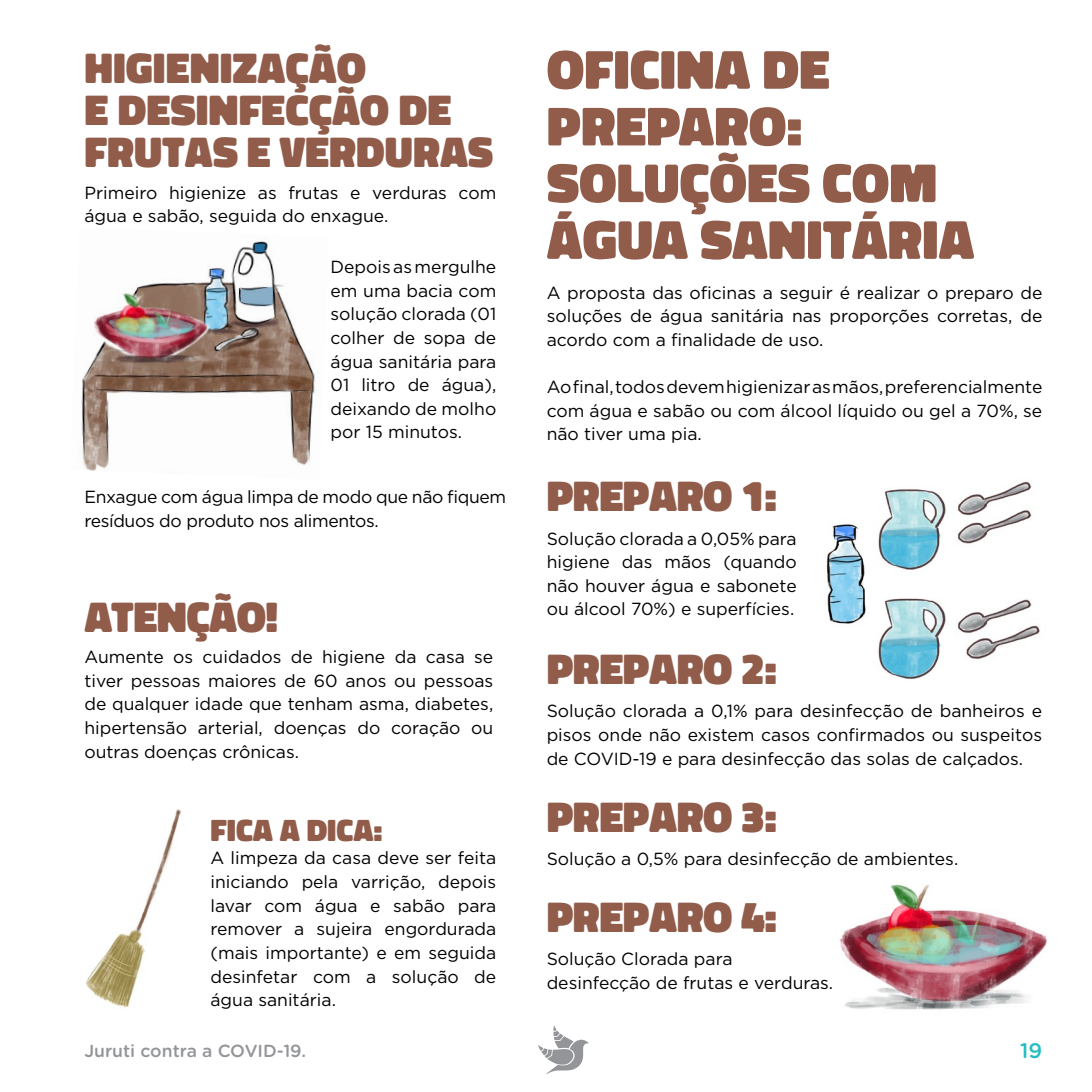
<style>
.page{position:relative;width:1092px;height:1092px;background:#fff}
.page>*{position:absolute;margin:0;border:0;box-sizing:border-box;transform-origin:0 0}
.t1{font:900 56px/56.7px "Don Jose";color:#915c4a}
.t2{font:900 43.75px/42px "Don Jose";color:#915c4a}
.t3{font:900 31.5px "Don Jose";color:#915c4a}
.t4{font:500 21px "Gotham Rounded";color:#26bdc0}
.t5{font:17.5px/23.6px "Gotham";color:#000;text-align:justify}
.t6{font:17.5px/23.6px "Gotham";letter-spacing:-.02em;color:#000}
.t7{font:500 17.5px "Gotham Rounded";color:#939598}
</style>
<div class="page">
<svg style="left:538px;top:1025px;width:50px;height:49px"></svg>
<img style="left:839px;top:884px;width:208px;height:126px">
<img style="left:86px;top:809px;width:96px;height:199px">
<img style="left:81px;top:241px;width:234px;height:230px">
<img style="left:826px;top:481px;width:214px;height:198px">
<h2 class="t2" style="left:84px;top:51px;width:410px">HIGIENIZAÇÃO<br>E DESINFECÇÃO DE<br>FRUTAS E VERDURAS</h2>
<p class="t5" style="left:84px;top:180px;width:413px">Primeiro higienize as frutas e verduras com água e sabão, seguida do enxague.</p>
<p class="t5" style="left:330px;top:254px;width:167px">Depois as mergulhe em uma bacia com solução clorada (01 colher de sopa de água sanitária para 01 litro de água), deixando de molho por 15 minutos.</p>
<p class="t6" style="left:84px;top:484px;width:423px">Enxague com água limpa de modo que não fiquem resíduos do produto nos alimentos.</p>
<h2 class="t2" style="left:84px;top:599px;width:195px">ATENÇÃO!</h2>
<p class="t5" style="left:84px;top:644px;width:410px">Aumente os cuidados de higiene da casa se tiver pessoas maiores de 60 anos ou pessoas de qualquer idade que tenham asma, diabetes, hipertensão arterial, doenças do coração ou outras doenças crônicas.</p>
<h3 class="t3" style="left:210px;top:812px;width:173px">FICA A DICA:</h3>
<p class="t5" style="left:210px;top:846px;width:287px">A limpeza da casa deve ser feita iniciando pela varrição, depois lavar com água e sabão para remover a sujeira engordurada (mais importante) e em seguida desinfetar com a solução de água sanitária.</p>
<h1 class="t1" style="left:546px;top:46px;width:429px">OFICINA DE<br>PREPARO:<br>SOLUÇÕES COM<br>ÁGUA SANITÁRIA</h1>
<p class="t5" style="left:546px;top:280px;width:497px">A proposta das oficinas a seguir é realizar o preparo de soluções de água sanitária nas proporções corretas, de acordo com a finalidade de uso.</p>
<p class="t5" style="left:546px;top:375px;width:497px">Ao final, todos devem higienizar as mãos, preferencialmente com água e sabão ou com álcool líquido ou gel a 70%, se não tiver uma pia.</p>
<h2 class="t2" style="left:546px;top:479px;width:232px">PREPARO 1:</h2>
<p class="t5" style="left:546px;top:526px;width:251px">Solução clorada a 0,05% para higiene das mãos (quando não houver água e sabonete ou álcool 70%) e superfícies.</p>
<h2 class="t2" style="left:546px;top:652px;width:232px">PREPARO 2:</h2>
<p class="t5" style="left:546px;top:699px;width:497px">Solução clorada a 0,1% para desinfecção de banheiros e pisos onde não existem casos confirmados ou suspeitos de COVID-19 e para desinfecção das solas de calçados.</p>
<h2 class="t2" style="left:546px;top:799px;width:232px">PREPARO 3:</h2>
<p class="t5" style="left:546px;top:846px;width:413px">Solução a 0,5% para desinfecção de ambientes.</p>
<h2 class="t2" style="left:546px;top:899px;width:232px">PREPARO 4:</h2>
<p class="t5" style="left:546px;top:946px;width:288px">Solução Clorada para desinfecção de frutas e verduras.</p>
<p class="t7" style="left:84px;top:1038px;width:223px">Juruti contra a COVID-19.</p>
<p class="t4" style="left:1020px;top:1035px;width:24px">19</p>
</div>
